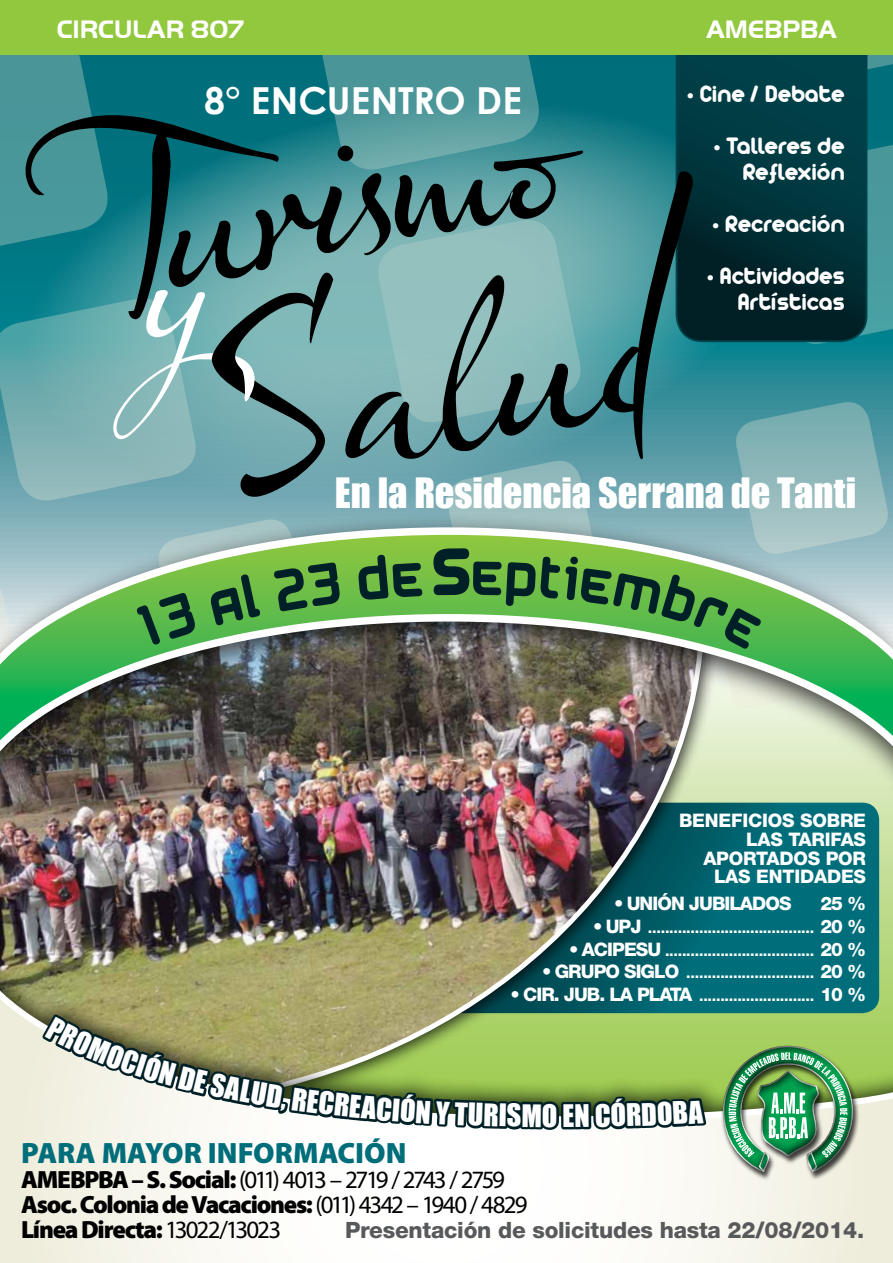
<style>
.page{position:relative;width:893px;height:1263px;background:#fff}
.page>*{position:absolute;margin:0;border:0;box-sizing:border-box;transform-origin:0 0}
.t1{font:38.4px "Impact";color:#fff}
.t2{font:700 37.2px "Century Gothic";color:#fff}
.t3{font:900 29.55px "Myriad Pro";color:#006e7a}
.t4{font:28.5px "Impact";color:#fff}
.t5{font:700 26.1px "Handel Got D";color:#fff}
.t6{font:25.8px/25.8px "Arista";color:#fff;text-align:right}
.t7{font:900 24.9px/24.9px "Myriad Pro";letter-spacing:-.05em;color:#000}
.t8{font:800 22.5px "Helvetica Neue";letter-spacing:-.01em;color:#58595b}
.t9{font:500 18.75px "Helvetica Neue";color:#fff}
.t10{font:800 18.75px/18.8px "Helvetica Neue";letter-spacing:-.01em;color:#fff;text-align:right}
.t11{font:800 18.75px "Helvetica Neue";letter-spacing:-.05em;color:#fff}
.s1{font-weight:500}
.s2{font-weight:800}
.s3{font-weight:400}
</style>
<div class="page">
<img style="left:0;top:0;width:893px;height:1263px">
<h3 class="t5" style="left:57px;top:14px;width:189px">CIRCULAR 807</h3>
<h3 class="t5" style="left:706px;top:14px;width:132px">AMEBPBA</h3>
<h2 class="t2" style="left:204px;top:72px;width:319px">8° ENCUENTRO DE</h2>
<h3 class="t6" style="left:688px;top:81px;width:158px">• Cine / Debate</h3>
<h3 class="t6" style="left:714px;top:133px;width:132px">• Talleres de<br>Reflexión</h3>
<h3 class="t6" style="left:713px;top:210px;width:133px">• Recreación</h3>
<h3 class="t6" style="left:708px;top:262px;width:138px">• Actividades<br>Artísticas</h3>
<h1 class="t1" style="left:335px;top:463px;width:523px">En la Residencia Serrana de Tanti</h1>
<p class="t10" style="left:679px;top:811px;width:189px">BENEFICIOS SOBRE<br>LAS TARIFAS<br>APORTADOS POR<br>LAS ENTIDADES</p>
<p class="t11" style="left:614px;top:893px;width:179px"><span class="s1">•</span> UNIÓN JUBILADOS</p>
<p class="t10" style="left:820px;top:894px;width:47px">25 %</p>
<p class="t9" style="left:593px;top:915px;width:275px">• <span class="s2">UPJ</span> ....................................... <span class="s2">20 %</span></p>
<p class="t9" style="left:569px;top:938px;width:299px">• <span class="s2">ACIPESU</span> ................................... <span class="s2">20 %</span></p>
<p class="t9" style="left:542px;top:961px;width:325px">• <span class="s2">GRUPO SIGLO</span> .............................. <span class="s2">20 %</span></p>
<p class="t9" style="left:511px;top:983px;width:357px">• <span class="s2">CIR. JUB. LA PLATA</span> ........................... <span class="s2">10 %</span></p>
<h3 class="t4" style="left:542px;top:1093px;width:34px">OE</h3>
<h3 class="t3" style="left:21px;top:1133px;width:387px">PARA MAYOR INFORMACIÓN</h3>
<h3 class="t7" style="left:21px;top:1166px;width:508px">AMEBPBA – S. Social: <span class="s3">(011) 4013 – 2719 / 2743 / 2759<br></span>Asoc. Colonia de Vacaciones: <span class="s3">(011) 4342 – 1940 / 4829<br></span>Línea Directa: <span class="s3">13022/13023</span></h3>
<p class="t8" style="left:345px;top:1216px;width:521px">Presentación de solicitudes hasta 22/08/2014.</p>
</div>
